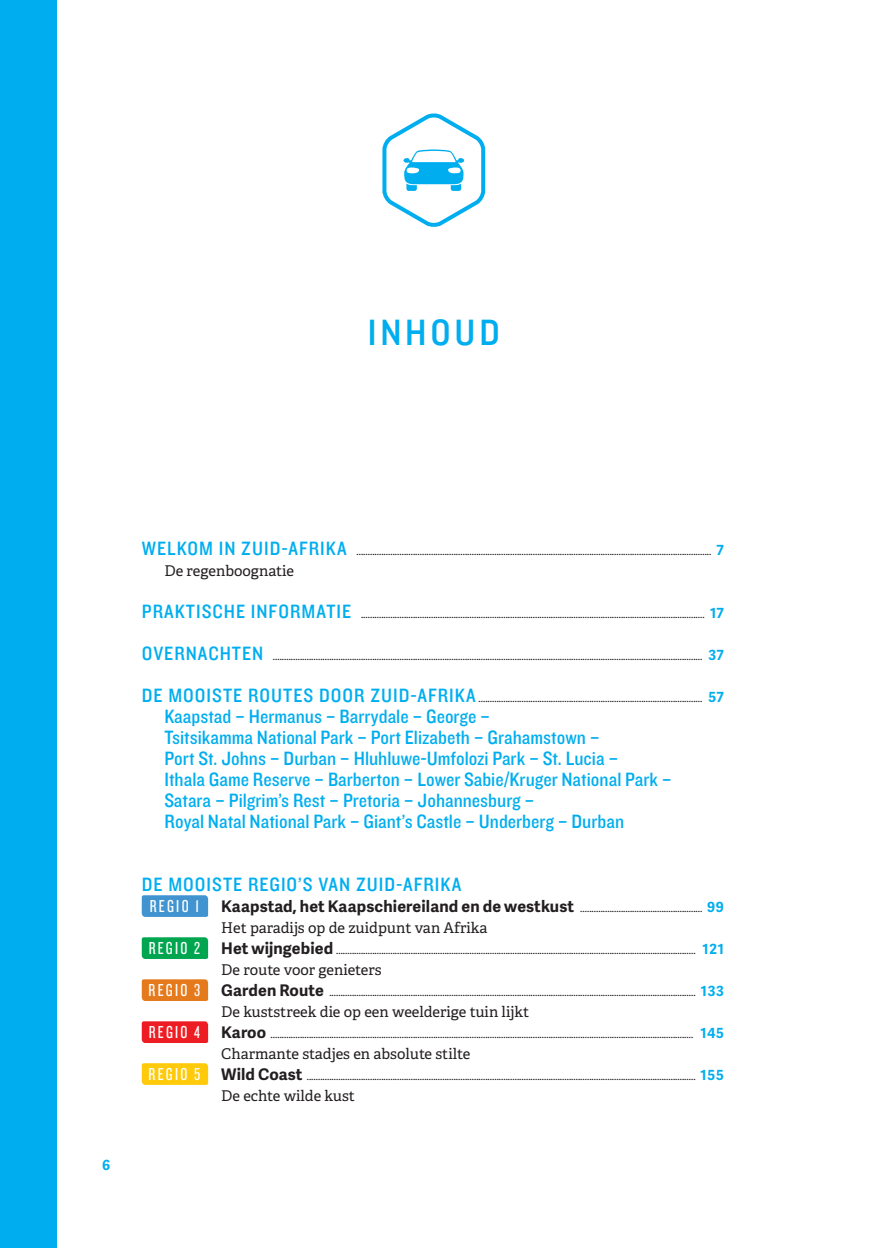
<style>
.page{position:relative;width:896px;height:1248px;background:#fff}
.page>*{position:absolute;margin:0;border:0;box-sizing:border-box;transform-origin:0 0}
.t1{font:38px "Knockout 30 Junior Welterwt";letter-spacing:.1em;color:#00aeef}
.t2{font:20px/21px "Knockout 30 Junior Welterwt";color:#00aeef}
.t3{font:20px "Knockout 30 Junior Welterwt";letter-spacing:.05em;color:#00aeef}
.t4{font:14.8px "Adelle";color:#231f20}
.t5{font:700 14px "Adelle Sans";color:#00aeef}
.t6{font:10px "Adelle Sans";color:#231f20}
.s1{font-family:"Knockout 30 Junior Welterwt";font-size:20px;color:#00aeef}
.s2{font-weight:700;font-size:14px;color:#00aeef}
.s3{font-family:"Knockout 28 Junior Feathrwt";font-size:18px;color:#fff}
.s4{font-weight:700;font-size:16px}
</style>
<div class="page">
<div style="left:0;top:0;width:57px;height:1247px;background:#00aeef"></div>
<svg style="left:142px;top:895px;width:66px;height:21px"></svg>
<svg style="left:142px;top:937px;width:66px;height:21px"></svg>
<svg style="left:142px;top:979px;width:66px;height:21px"></svg>
<svg style="left:142px;top:1021px;width:66px;height:21px"></svg>
<svg style="left:142px;top:1063px;width:66px;height:21px"></svg>
<svg style="left:382px;top:113px;width:104px;height:114px"></svg>
<h1 class="t1" style="left:368px;top:306px;width:134px">INHOUD</h1>
<h3 class="t5" style="left:102px;top:1154px;width:10px">6</h3>
<p class="t6" style="left:142px;top:544px;width:584px"><span class="s1">WELKOM IN ZUID-AFRIKA</span> ............................................................................................................................................................. <span class="s2">7</span></p>
<h3 class="t4" style="left:164px;top:559px;width:131px">De regenboognatie</h3>
<p class="t6" style="left:142px;top:607px;width:584px"><span class="s1">PRAKTISCHE INFORMATIE</span> ........................................................................................................................................................ <span class="s2">17</span></p>
<p class="t6" style="left:142px;top:649px;width:584px"><span class="s1">OVERNACHTEN</span> .............................................................................................................................................................................................. <span class="s2">37</span></p>
<p class="t6" style="left:142px;top:691px;width:583px"><span class="s1">DE MOOISTE ROUTES DOOR ZUID-AFRIKA</span> ................................................................................................... <span class="s2">57</span></p>
<p class="t2" style="left:164px;top:704px;width:509px">Kaapstad – Hermanus – Barrydale – George –<br>Tsitsikamma National Park – Port Elizabeth – Grahamstown –<br>Port St. Johns – Durban – Hluhluwe-Umfolozi Park – St. Lucia –<br>Ithala Game Reserve – Barberton – Lower Sabie/Kruger National Park – Satara – Pilgrim’s Rest – Pretoria – Johannesburg –<br>Royal Natal National Park – Giant’s Castle – Underberg – Durban</p>
<h2 class="t3" style="left:142px;top:870px;width:321px">DE MOOISTE REGIO’S VAN ZUID-AFRIKA</h2>
<p class="t6" style="left:150px;top:901px;width:575px"><span class="s3">REGIO 1</span> <span class="s4">Kaapstad, het Kaapschiereiland en de westkust</span> ...................................................... <span class="s2">99</span></p>
<h3 class="t4" style="left:221px;top:916px;width:268px">Het paradijs op de zuidpunt van Afrika</h3>
<p class="t6" style="left:149px;top:943px;width:577px"><span class="s3">REGIO 2</span> <span class="s4">Het wijngebied</span> ............................................................................................................................................................... <span class="s2">121</span></p>
<h3 class="t4" style="left:221px;top:958px;width:162px">De route voor genieters</h3>
<p class="t6" style="left:149px;top:985px;width:577px"><span class="s3">REGIO 3</span> <span class="s4">Garden Route</span> .................................................................................................................................................................. <span class="s2">133</span></p>
<h3 class="t4" style="left:221px;top:1000px;width:309px">De kuststreek die op een weelderige tuin lijkt</h3>
<p class="t6" style="left:149px;top:1027px;width:577px"><span class="s3">REGIO 4</span> <span class="s4">Karoo</span> ........................................................................................................................................................................................... <span class="s2">145</span></p>
<h3 class="t4" style="left:221px;top:1042px;width:251px">Charmante stadjes en absolute stilte</h3>
<p class="t6" style="left:149px;top:1069px;width:577px"><span class="s3">REGIO 5</span> <span class="s4">Wild Coast</span> ............................................................................................................................................................................ <span class="s2">155</span></p>
<h3 class="t4" style="left:221px;top:1084px;width:135px">De echte wilde kust</h3>
</div>
